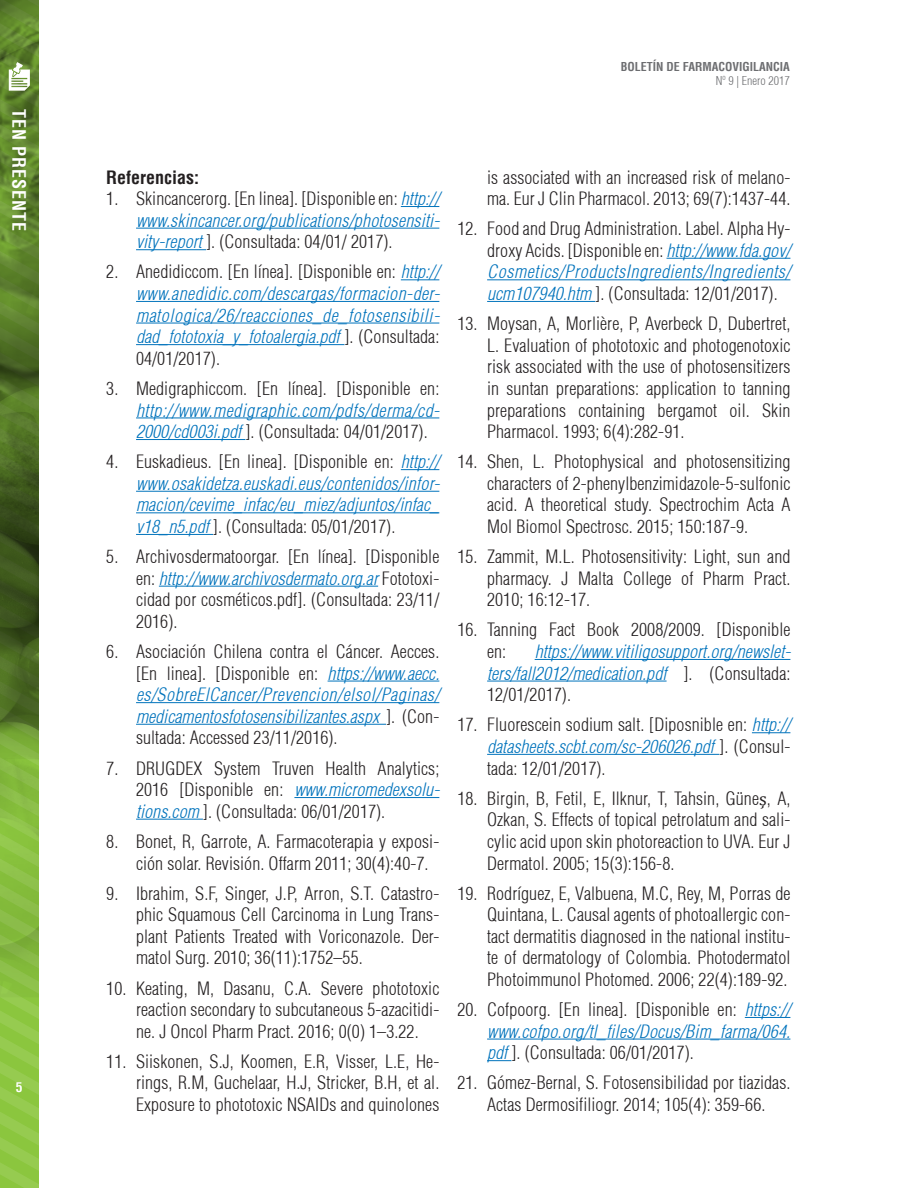
<style>
.page{position:relative;width:918px;height:1188px;background:#fff}
.page>*{position:absolute;margin:0;border:0;box-sizing:border-box;transform-origin:0 0}
.texto_normal_numerad{font:300 condensed 18px/21.6px "Helvetica";letter-spacing:.005em;color:#231f20;text-align:justify}
.texto_normal_numerad-2{font:italic 300 condensed 18px/21.6px "Helvetica";letter-spacing:.005em;color:#0073bc;text-align:justify}
.subtitulo_texto_norm{font:700 condensed 18px "Helvetica";color:#231f20}
.t1{font:700 condensed 18px "Helvetica";letter-spacing:.05em;color:#fff}
.t2{font:700 condensed 13.5px "Helvetica";color:#fff}
.t3{font:700 condensed 12px "Helvetica";color:#6c6d70}
.t4{font:300 condensed 12px "Helvetica";color:#6c6d70}
.s1{font-style:italic;color:#0073bc}
.s2{font-style:normal;color:#231f20}
.s3{font-family:"Cambria Math";font-weight:400;font-stretch:normal}
</style>
<div class="page">
<svg style="left:0;top:0;width:39px;height:1188px;background:#689033"></svg>
<hr style="left:401px;top:206px;width:38px;height:1px;background:#0073bc">
<hr style="left:136px;top:228px;width:303px;height:1px;background:#0073bc">
<hr style="left:136px;top:249px;width:70px;height:1px;background:#0073bc">
<hr style="left:401px;top:279px;width:38px;height:1px;background:#0073bc">
<hr style="left:136px;top:301px;width:303px;height:1px;background:#0073bc">
<hr style="left:136px;top:323px;width:303px;height:1px;background:#0073bc">
<hr style="left:136px;top:344px;width:208px;height:1px;background:#0073bc">
<hr style="left:136px;top:417px;width:303px;height:1px;background:#0073bc">
<hr style="left:136px;top:439px;width:109px;height:1px;background:#0073bc">
<hr style="left:401px;top:469px;width:38px;height:1px;background:#0073bc">
<hr style="left:136px;top:491px;width:303px;height:1px;background:#0073bc">
<hr style="left:136px;top:512px;width:303px;height:1px;background:#0073bc">
<hr style="left:136px;top:534px;width:77px;height:1px;background:#0073bc">
<hr style="left:159px;top:586px;width:219px;height:1px;background:#0073bc">
<hr style="left:328px;top:681px;width:111px;height:1px;background:#0073bc">
<hr style="left:136px;top:702px;width:303px;height:1px;background:#0073bc">
<hr style="left:136px;top:724px;width:250px;height:1px;background:#0073bc">
<hr style="left:294px;top:797px;width:145px;height:1px;background:#0073bc">
<hr style="left:136px;top:819px;width:67px;height:1px;background:#0073bc">
<hr style="left:667px;top:258px;width:123px;height:1px;background:#0073bc">
<hr style="left:487px;top:279px;width:303px;height:1px;background:#0073bc">
<hr style="left:487px;top:301px;width:108px;height:1px;background:#0073bc">
<hr style="left:535px;top:659px;width:255px;height:1px;background:#0073bc">
<hr style="left:487px;top:681px;width:180px;height:1px;background:#0073bc">
<hr style="left:752px;top:732px;width:38px;height:1px;background:#0073bc">
<hr style="left:487px;top:754px;width:232px;height:1px;background:#0073bc">
<hr style="left:745px;top:1017px;width:45px;height:1px;background:#0073bc">
<hr style="left:487px;top:1039px;width:303px;height:1px;background:#0073bc">
<svg style="left:487px;top:1060px;width:24px;height:1px"></svg>
<p class="t1" style="left:30px;top:109px;width:123px;rotate:90deg">TEN PRESENTE</p>
<p class="t2" style="left:16px;top:1078px;width:8px">5</p>
<p class="t3" style="left:621px;top:59px;width:170px">BOLETÍN DE FARMACOVIGILANCIA</p>
<p class="t4" style="left:716px;top:74px;width:75px">Nº 9 | Enero 2017</p>
<p class="subtitulo_texto_norm" style="left:106px;top:166px;width:94px">Referencias:</p>
<p class="texto_normal_numerad" style="left:136px;top:188px;width:305px;text-indent:-30px">1. Skincancerorg. [En linea]. [Disponible en: <span class="s1">http:// www.skincancer.org/publications/photosensiti&shy;vity-report</span> ]. (Consultada: 04/01/ 2017).</p>
<p class="texto_normal_numerad-2" style="left:136px;top:261px;width:305px;text-indent:-30px"><span class="s2">2. Anedidiccom. [En línea]. [Disponible en:</span> http:// www.anedidic.com/descargas/formacion-der&shy;matologica/26/reacciones_de_fotosensibili&shy;dad_fototoxia_y_fotoalergia.pdf <span class="s2">]. (Consultada:<br>04/01/2017).</span></p>
<p class="texto_normal_numerad" style="left:136px;top:378px;width:305px;text-indent:-30px">3. Medigraphiccom. [En línea]. [Disponible en: <span class="s1">http://www.medigraphic.com/pdfs/derma/cd-2000/cd003i.pdf</span> ]. (Consultada: 04/01/2017).</p>
<p class="texto_normal_numerad-2" style="left:136px;top:451px;width:305px;text-indent:-30px"><span class="s2">4. Euskadieus. [En linea]. [Disponible en:</span> http:// www.osakidetza.euskadi.eus/contenidos/infor&shy;macion/cevime_infac/eu_miez/adjuntos/infac_ v18_n5.pdf <span class="s2">]. (Consultada: 05/01/2017).</span></p>
<p class="texto_normal_numerad" style="left:136px;top:546px;width:305px;text-indent:-30px">5. Archivosdermatoorgar. [En línea]. [Disponible en: <span class="s1">http://www.archivosdermato.org.ar</span> Fototoxi&shy;cidad por cosméticos.pdf]. (Consultada: 23/11/ 2016).</p>
<p class="texto_normal_numerad" style="left:136px;top:641px;width:305px;text-indent:-30px">6. Asociación Chilena contra el Cáncer. Aecces. [En linea]. [Disponible en: <span class="s1">https://www.aecc. es/SobreElCancer/Prevencion/elsol/Paginas/ medicamentosfotosensibilizantes.aspx</span> ]. (Con&shy;sultada: Accessed 23/11/2016).</p>
<p class="texto_normal_numerad" style="left:136px;top:757px;width:305px;text-indent:-30px">7. DRUGDEX System Truven Health Analytics; 2016 [Disponible en: <span class="s1">www.micromedexsolu&shy;tions.com</span> ]. (Consultada: 06/01/2017).</p>
<p class="texto_normal_numerad" style="left:136px;top:830px;width:305px;text-indent:-30px">8. Bonet, R, Garrote, A. Farmacoterapia y exposi&shy;ción solar. Revisión. Offarm 2011; 30(4):40-7.</p>
<p class="texto_normal_numerad" style="left:136px;top:882px;width:305px;text-indent:-30px">9. Ibrahim, S.F, Singer, J.P, Arron, S.T. Catastro&shy;phic Squamous Cell Carcinoma in Lung Trans&shy;plant Patients Treated with Voriconazole. Der&shy;matol Surg. 2010; 36(11):1752–55.</p>
<p class="texto_normal_numerad" style="left:136px;top:977px;width:305px;text-indent:-30px">10. Keating, M, Dasanu, C.A. Severe phototoxic reaction secondary to subcutaneous 5-azacitidi&shy;ne. J Oncol Pharm Pract. 2016; 0(0) 1–3.22.</p>
<p class="texto_normal_numerad" style="left:136px;top:1050px;width:305px;text-indent:-30px">11. Siiskonen, S.J, Koomen, E.R, Visser, L.E, He&shy;rings, R.M, Guchelaar, H.J, Stricker, B.H, et al.<br>Exposure to phototoxic NSAIDs and quinolones</p>
<p class="texto_normal_numerad" style="left:487px;top:166px;width:305px">is associated with an increased risk of melano&shy;ma. Eur J Clin Pharmacol. 2013; 69(7):1437-44.</p>
<p class="texto_normal_numerad" style="left:487px;top:218px;width:305px;text-indent:-30px">12. Food and Drug Administration. Label. Alpha Hy&shy;droxy Acids. [Disponible en: <span class="s1">http://www.fda.gov/ Cosmetics/ProductsIngredients/Ingredients/ ucm107940.htm</span> ]. (Consultada: 12/01/2017).</p>
<p class="texto_normal_numerad" style="left:487px;top:313px;width:305px;text-indent:-30px">13. Moysan, A, Morlière, P, Averbeck D, Dubertret, L. Evaluation of phototoxic and photogenotoxic risk associated with the use of photosensitizers in suntan preparations: application to tanning preparations containing bergamot oil. Skin Pharmacol. 1993; 6(4):282-91.</p>
<p class="texto_normal_numerad" style="left:487px;top:451px;width:305px;text-indent:-30px">14. Shen, L. Photophysical and photosensitizing characters of 2-phenylbenzimidazole-5-sulfonic acid. A theoretical study. Spectrochim Acta A Mol Biomol Spectrosc. 2015; 150:187-9.</p>
<p class="texto_normal_numerad" style="left:487px;top:546px;width:305px;text-indent:-30px">15. Zammit, M.L. Photosensitivity: Light, sun and pharmacy. J Malta College of Pharm Pract.<br>2010; 16:12-17.</p>
<p class="texto_normal_numerad" style="left:487px;top:619px;width:305px;text-indent:-30px">16. Tanning Fact Book 2008/2009. [Disponible en:</p>
<p class="texto_normal_numerad-2" style="left:487px;top:641px;width:305px;text-indent:48px">https://www.vitiligosupport.org/newslet&shy;ters/fall2012/medication.pdf <span class="s2">]. (Consultada:<br>12/01/2017).</span></p>
<p class="texto_normal_numerad" style="left:487px;top:714px;width:305px;text-indent:-30px">17. Fluorescein sodium salt. [Diposnible en: <span class="s1">http:// datasheets.scbt.com/sc-206026.pdf</span> ]. (Consul&shy;tada: 12/01/2017).</p>
<p class="texto_normal_numerad" style="left:487px;top:787px;width:305px;text-indent:-30px">18. Birgin, B, Fetil, E, Ilknur, T, Tahsin, Güne<span class="s3">ş</span>, A, Ozkan, S. Effects of topical petrolatum and sali&shy;cylic acid upon skin photoreaction to UVA. Eur J Dermatol. 2005; 15(3):156-8.</p>
<p class="texto_normal_numerad" style="left:487px;top:882px;width:305px;text-indent:-30px">19. Rodríguez, E, Valbuena, M.C, Rey, M, Porras de Quintana, L. Causal agents of photoallergic con&shy;tact dermatitis diagnosed in the national institu&shy;te of dermatology of Colombia. Photodermatol Photoimmunol Photomed. 2006; 22(4):189-92.</p>
<p class="texto_normal_numerad" style="left:487px;top:999px;width:305px;text-indent:-30px">20. Cofpoorg. [En linea]. [Disponible en: <span class="s1">https:// www.cofpo.org/tl_files/Docus/Bim_farma/064. pdf</span> ]. (Consultada: 06/01/2017).</p>
<p class="texto_normal_numerad" style="left:457px;top:1072px;width:335px;text-align:center">21. Gómez-Bernal, S. Fotosensibilidad por tiazidas.<br>Actas Dermosifiliogr. 2014; 105(4): 359-66.</p>
</div>
